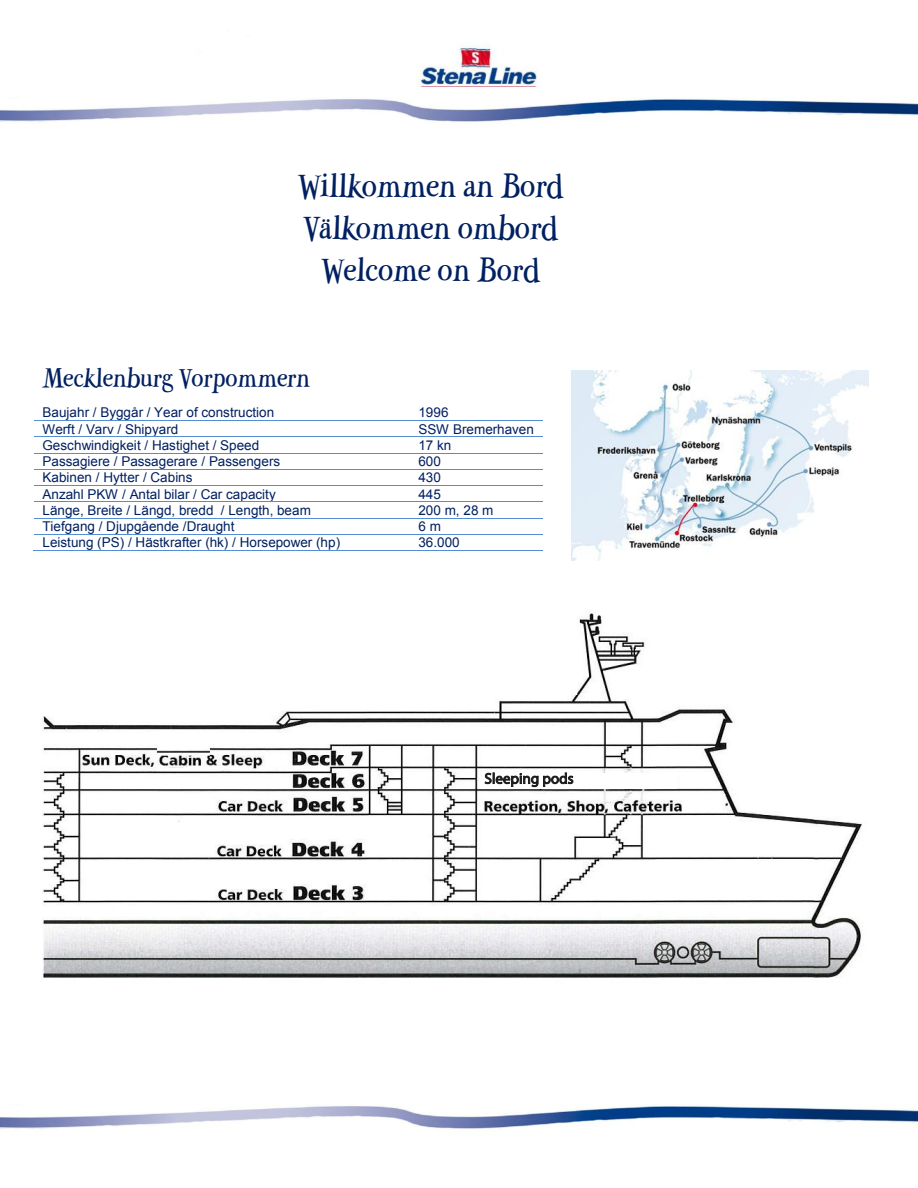
<style>
.page{position:relative;width:918px;height:1188px;background:#fff}
.page>*{position:absolute;margin:0;border:0;box-sizing:border-box;transform-origin:0 0}
.t1{font:30px/42.3px "Stena Headline";color:#002060;text-align:center}
.t2{font:24px "Stena Headline";color:#002060}
.t3{font:13.5px "Arial";letter-spacing:.005em;color:#002060}
</style>
<div class="page">
<img style="left:0;top:1105px;width:918px;height:24px">
<img style="left:0;top:98px;width:918px;height:24px">
<img style="left:419px;top:44px;width:119px;height:43px">
<img style="left:572px;top:371px;width:296px;height:190px">
<img style="left:43px;top:612px;width:820px;height:366px">
<hr style="left:34px;top:420px;width:376px;height:1px;background:#548dd4">
<hr style="left:411px;top:420px;width:131px;height:1px;background:#548dd4">
<hr style="left:34px;top:437px;width:376px;height:1px;background:#548dd4">
<hr style="left:411px;top:437px;width:131px;height:1px;background:#548dd4">
<hr style="left:34px;top:453px;width:376px;height:1px;background:#548dd4">
<hr style="left:411px;top:453px;width:131px;height:1px;background:#548dd4">
<hr style="left:34px;top:469px;width:376px;height:1px;background:#548dd4">
<hr style="left:411px;top:469px;width:131px;height:1px;background:#548dd4">
<hr style="left:34px;top:485px;width:376px;height:1px;background:#548dd4">
<hr style="left:411px;top:485px;width:131px;height:1px;background:#548dd4">
<hr style="left:34px;top:502px;width:376px;height:1px;background:#548dd4">
<hr style="left:411px;top:502px;width:131px;height:1px;background:#548dd4">
<hr style="left:34px;top:518px;width:376px;height:1px;background:#548dd4">
<hr style="left:411px;top:518px;width:131px;height:1px;background:#548dd4">
<hr style="left:34px;top:534px;width:376px;height:1px;background:#548dd4">
<hr style="left:411px;top:534px;width:131px;height:1px;background:#548dd4">
<hr style="left:33px;top:551px;width:377px;height:1px;background:#548dd4">
<hr style="left:410px;top:551px;width:132px;height:1px;background:#548dd4">
<div style="left:480px;top:773px;width:183px;height:16px;background:#fff"></div>
<svg style="left:484px;top:772px;width:90px;height:30px"></svg>
<h1 class="t1" style="left:298px;top:166px;width:267px">Willkommen an Bord<br>Välkommen ombord<br>Welcome on Bord</h1>
<h2 class="t2" style="left:42px;top:361px;width:269px">Mecklenburg Vorpommern</h2>
<p class="t3" style="left:42px;top:404px;width:233px">Baujahr / Byggår / Year of construction</p>
<p class="t3" style="left:418px;top:404px;width:32px">1996</p>
<p class="t3" style="left:42px;top:420px;width:137px">Werft / Varv / Shipyard</p>
<p class="t3" style="left:418px;top:420px;width:117px">SSW Bremerhaven</p>
<p class="t3" style="left:42px;top:436px;width:218px">Geschwindigkeit / Hastighet / Speed</p>
<p class="t3" style="left:418px;top:436px;width:35px">17 kn</p>
<p class="t3" style="left:42px;top:453px;width:239px">Passagiere / Passagerare / Passengers</p>
<p class="t3" style="left:418px;top:453px;width:24px">600</p>
<p class="t3" style="left:42px;top:469px;width:152px">Kabinen / Hytter / Cabins</p>
<p class="t3" style="left:418px;top:469px;width:24px">430</p>
<p class="t3" style="left:42px;top:485px;width:235px">Anzahl PKW / Antal bilar / Car capacity</p>
<p class="t3" style="left:418px;top:485px;width:24px">445</p>
<p class="t3" style="left:42px;top:501px;width:270px">Länge, Breite / Längd, bredd / Length, beam</p>
<p class="t3" style="left:418px;top:501px;width:77px">200 m, 28 m</p>
<p class="t3" style="left:42px;top:518px;width:194px">Tiefgang / Djupgående /Draught</p>
<p class="t3" style="left:418px;top:518px;width:24px">6 m</p>
<p class="t3" style="left:42px;top:534px;width:299px">Leistung (PS) / Hästkrafter (hk) / Horsepower (hp)</p>
<p class="t3" style="left:418px;top:534px;width:43px">36.000</p>
</div>
